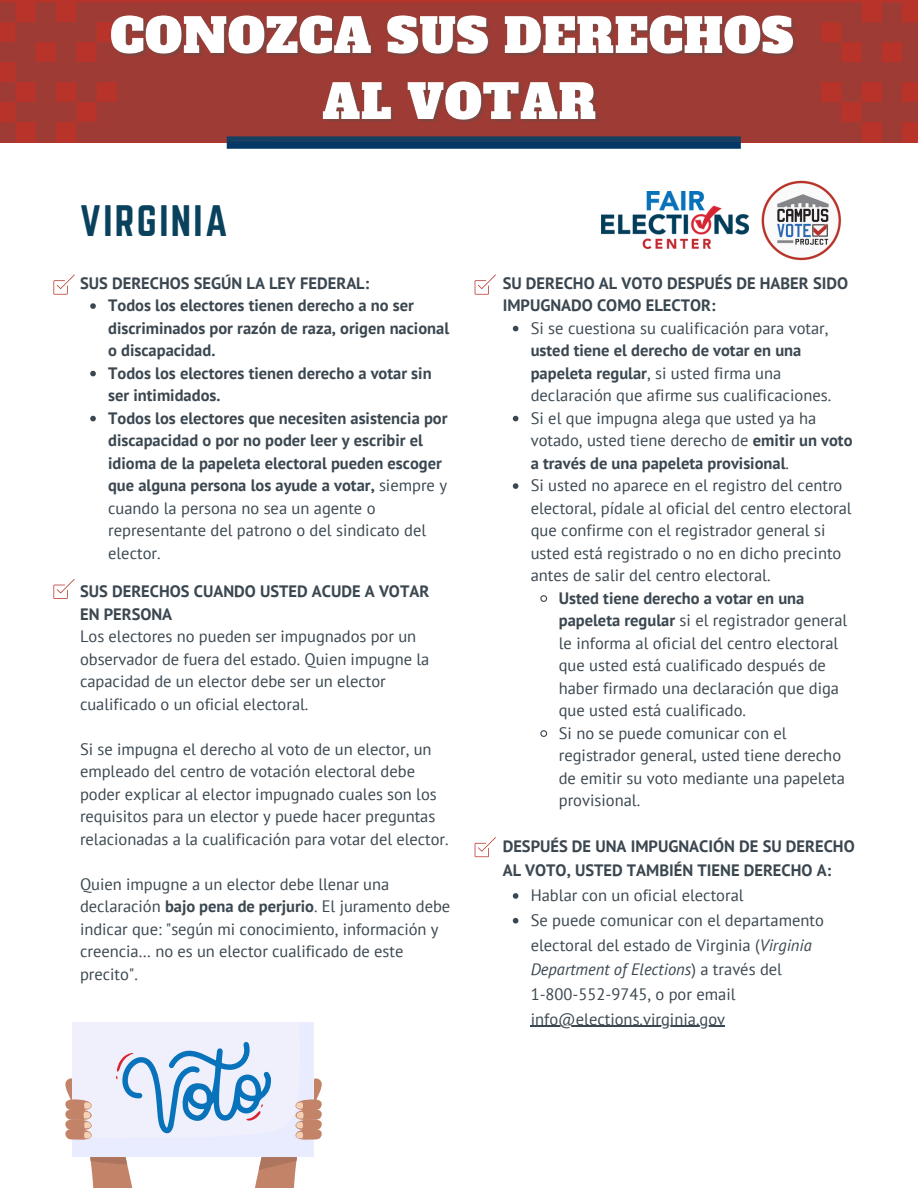
<style>
.page{position:relative;width:918px;height:1188px;background:#fff}
.page>*{position:absolute;margin:0;border:0;box-sizing:border-box;transform-origin:0 0}
.t1{font:38.55px "Norwester";letter-spacing:.06em;color:#0a425d}
.t2{font:16.5px/22.5px "PT Sans";color:#3b4750}
.t3{font:700 16.5px/22.5px "PT Sans";color:#3b4750}
.s1{font-weight:400}
.s2{font-weight:700}
.s3{font-style:italic}
</style>
<div class="page">
<img style="left:601px;top:192px;width:147px;height:57px">
<svg style="left:53px;top:275px;width:22px;height:20px"></svg>
<svg style="left:53px;top:579px;width:22px;height:20px"></svg>
<svg style="left:475px;top:837px;width:21px;height:20px"></svg>
<svg style="left:475px;top:275px;width:21px;height:20px"></svg>
<div style="left:227px;top:136px;width:514px;height:13px;background:#033866"></div>
<svg style="left:0;top:2px;width:918px;height:140px;background:#993935"></svg>
<svg style="left:0;top:104px;width:16px;height:38px"></svg>
<div style="left:0;top:82px;width:16px;height:20px;background:#9e3b34"></div>
<div style="left:0;top:2px;width:15px;height:20px;background:#9e3b34"></div>
<img style="left:762px;top:180px;width:79px;height:81px">
<svg style="left:65px;top:1023px;width:257px;height:165px"></svg>
<svg style="left:513px;top:326px;width:5px;height:5px"></svg>
<svg style="left:513px;top:416px;width:5px;height:5px"></svg>
<svg style="left:513px;top:483px;width:5px;height:6px"></svg>
<svg style="left:540px;top:595px;width:8px;height:7px"></svg>
<svg style="left:540px;top:730px;width:8px;height:7px"></svg>
<svg style="left:90px;top:303px;width:6px;height:6px"></svg>
<svg style="left:90px;top:371px;width:6px;height:5px"></svg>
<svg style="left:90px;top:416px;width:6px;height:5px"></svg>
<svg style="left:513px;top:893px;width:5px;height:6px"></svg>
<svg style="left:513px;top:918px;width:5px;height:6px"></svg>
<hr style="left:531px;top:1026px;width:194px;height:1px;background:#3b4750">
<img style="left:110px;top:5px;width:699px;height:130px">
<p class="t1" style="left:80px;top:197px;width:149px">VIRGINIA</p>
<p class="t3" style="left:80px;top:271px;width:291px">SUS DERECHOS SEGÚN LA LEY FEDERAL:</p>
<p class="t3" style="left:503px;top:271px;width:347px">SU DERECHO AL VOTO DESPUÉS DE HABER SIDO<br>IMPUGNADO COMO ELECTOR:</p>
<p class="t3" style="left:108px;top:294px;width:343px">Todos los electores tienen derecho a no ser discriminados por razón de raza, origen nacional o discapacidad.</p>
<p class="t3" style="left:108px;top:361px;width:325px">Todos los electores tienen derecho a votar sin ser intimidados.</p>
<p class="t3" style="left:108px;top:406px;width:341px">Todos los electores que necesiten asistencia por discapacidad o por no poder leer y escribir el idioma de la papeleta electoral pueden escoger que alguna persona los ayude a votar, <span class="s1">siempre y cuando la persona no sea un agente o representante del patrono o del sindicato del elector.</span></p>
<p class="t2" style="left:531px;top:316px;width:302px">Si se cuestiona su cualificación para votar, <span class="s2">usted tiene el derecho de votar en una papeleta regular</span>, si usted firma una declaración que afirme sus cualificaciones.</p>
<p class="t2" style="left:531px;top:406px;width:323px">Si el que impugna alega que usted ya ha votado, usted tiene derecho de <span class="s2">emitir un voto a través de una papeleta provisional</span>.</p>
<p class="t2" style="left:531px;top:474px;width:323px">Si usted no aparece en el registro del centro electoral, pídale al oficial del centro electoral que confirme con el registrador general si usted está registrado o no en dicho precinto antes de salir del centro electoral.</p>
<p class="t2" style="left:559px;top:586px;width:290px"><span class="s2">Usted tiene derecho a votar en una papeleta regular</span> si el registrador general le informa al oficial del centro electoral que usted está cualificado después de haber firmado una declaración que diga que usted está cualificado.</p>
<p class="t2" style="left:559px;top:721px;width:288px">Si no se puede comunicar con el registrador general, usted tiene derecho de emitir su voto mediante una papeleta provisional.</p>
<p class="t3" style="left:80px;top:580px;width:351px">SUS DERECHOS CUANDO USTED ACUDE A VOTAR<br>EN PERSONA</p>
<p class="t2" style="left:80px;top:625px;width:351px">Los electores no pueden ser impugnados por un observador de fuera del estado. Quien impugne la capacidad de un elector debe ser un elector cualificado o un oficial electoral.</p>
<p class="t2" style="left:80px;top:737px;width:370px">Si se impugna el derecho al voto de un elector, un empleado del centro de votación electoral debe poder explicar al elector impugnado cuales son los requisitos para un elector y puede hacer preguntas relacionadas a la cualificación para votar del elector.</p>
<p class="t2" style="left:80px;top:872px;width:372px">Quien impugne a un elector debe llenar una declaración <span class="s2">bajo pena de perjurio</span>. El juramento debe indicar que: "según mi conocimiento, información y creencia… no es un elector cualificado de este precito".</p>
<p class="t2" style="left:531px;top:884px;width:214px">Hablar con un oficial electoral</p>
<p class="t3" style="left:503px;top:833px;width:354px;line-height:24.8px">DESPUÉS DE UNA IMPUGNACIÓN DE SU DERECHO<br>AL VOTO, USTED TAMBIÉN TIENE DERECHO A:</p>
<p class="t2" style="left:531px;top:907px;width:295px;line-height:24.8px">Se puede comunicar con el departamento electoral del estado de Virginia (<span class="s3">Virginia Department of Elections</span>) a través del 1-800-552-9745, o por email info@elections.virginia.gov</p>
</div>
